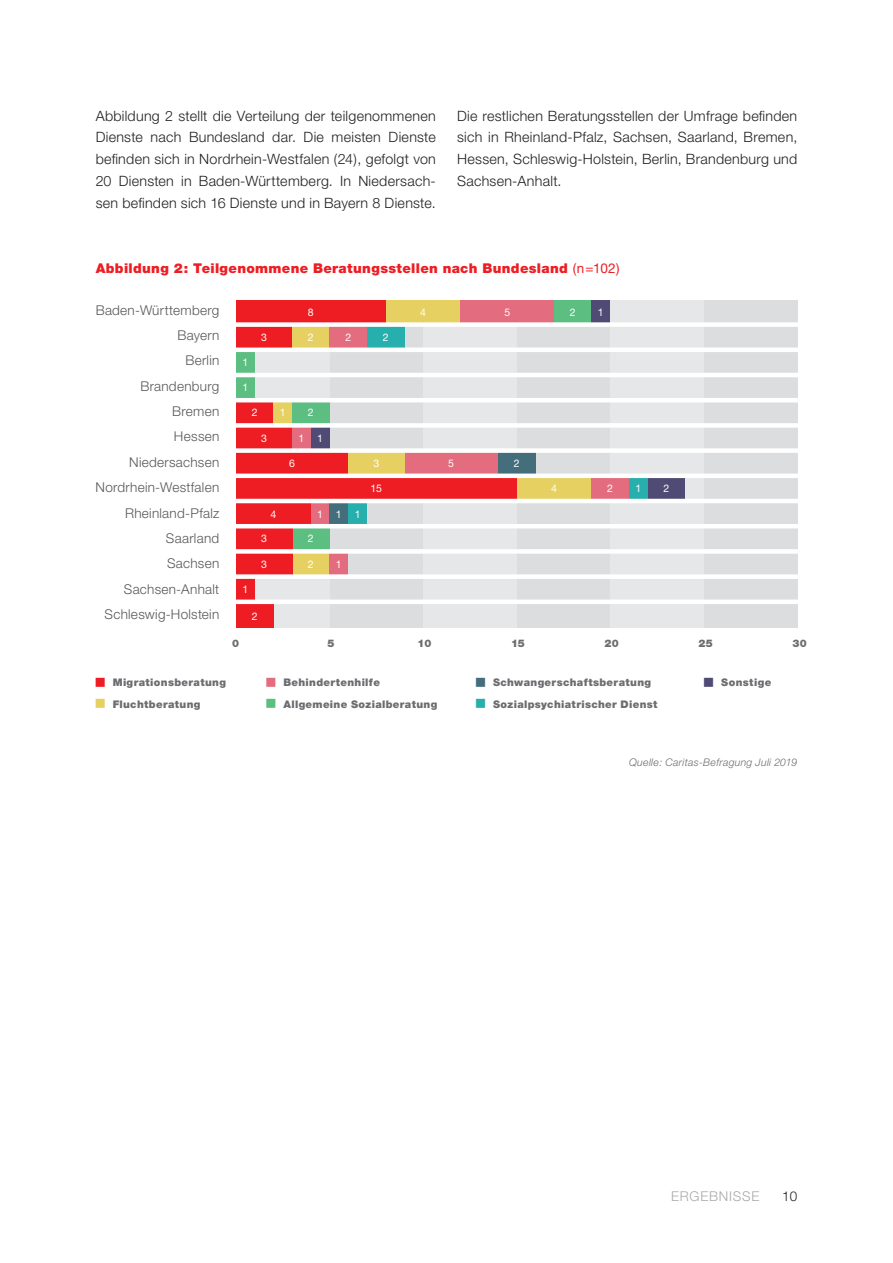
<style>
.page{position:relative;width:893px;height:1263px;background:#fff}
.page>*{position:absolute;margin:0;border:0;box-sizing:border-box;transform-origin:0 0}
.t1{font:300 14.25px/21.8px "Helvetica Neue";letter-spacing:.02em;color:#231f20;text-align:justify}
.t2{font:300 13.5px/25.3px "Helvetica Neue";letter-spacing:.02em;color:#57585a;text-align:right}
.t3{font:900 13.5px "Helvetica Neue";letter-spacing:.025em;color:#ee1d23}
.t4{font:300 13.5px "Helvetica Neue";letter-spacing:.055em;color:#a8a9ad}
.t5{font:300 13.5px "Helvetica Neue";color:#231f20}
.t6{font:900 10.5px/21.8px "Helvetica Neue";letter-spacing:.035em;color:#6c6d70}
.t7{font:10.5px "Helvetica Neue";color:#fff}
.t8{font:italic 300 10.5px "Helvetica Neue";letter-spacing:.03em;color:#6c6d70}
.s1{font-weight:400}
</style>
<div class="page">
<div style="left:236px;top:300px;width:561px;height:328px;background:#dcdddf"></div>
<div style="left:236px;top:300px;width:94px;height:328px;background:#e6e7e9"></div>
<div style="left:610px;top:300px;width:94px;height:328px;background:#e6e7e9"></div>
<div style="left:423px;top:300px;width:94px;height:328px;background:#e6e7e9"></div>
<div style="left:236px;top:300px;width:150px;height:25px;background:#ee1d23"></div>
<div style="left:386px;top:300px;width:74px;height:25px;background:#e6d062"></div>
<div style="left:517px;top:477px;width:74px;height:24px;background:#e6d062"></div>
<div style="left:460px;top:300px;width:94px;height:25px;background:#e36d7e"></div>
<div style="left:404px;top:451px;width:94px;height:24px;background:#e36d7e"></div>
<div style="left:554px;top:300px;width:37px;height:25px;background:#5cbe81"></div>
<div style="left:591px;top:300px;width:19px;height:25px;background:#4f4b74"></div>
<div style="left:236px;top:325px;width:56px;height:24px;background:#ee1d23"></div>
<div style="left:292px;top:325px;width:38px;height:24px;background:#e6d062"></div>
<div style="left:292px;top:551px;width:38px;height:25px;background:#e6d062"></div>
<div style="left:330px;top:325px;width:37px;height:24px;background:#e36d7e"></div>
<div style="left:591px;top:477px;width:38px;height:24px;background:#e36d7e"></div>
<div style="left:648px;top:477px;width:37px;height:24px;background:#4f4b74"></div>
<div style="left:367px;top:325px;width:37px;height:24px;background:#26afad"></div>
<div style="left:629px;top:477px;width:19px;height:24px;background:#26afad"></div>
<div style="left:498px;top:451px;width:37px;height:24px;background:#456e7d"></div>
<div style="left:236px;top:350px;width:19px;height:24px;background:#5cbe81"></div>
<div style="left:236px;top:400px;width:37px;height:25px;background:#ee1d23"></div>
<div style="left:273px;top:400px;width:19px;height:25px;background:#e6d062"></div>
<div style="left:292px;top:400px;width:38px;height:25px;background:#5cbe81"></div>
<div style="left:292px;top:526px;width:38px;height:25px;background:#5cbe81"></div>
<div style="left:236px;top:477px;width:281px;height:24px;background:#ee1d23"></div>
<div style="left:236px;top:501px;width:75px;height:24px;background:#ee1d23"></div>
<div style="left:236px;top:526px;width:56px;height:25px;background:#ee1d23"></div>
<div style="left:236px;top:551px;width:56px;height:25px;background:#ee1d23"></div>
<div style="left:236px;top:577px;width:19px;height:24px;background:#ee1d23"></div>
<div style="left:236px;top:451px;width:112px;height:24px;background:#ee1d23"></div>
<div style="left:348px;top:451px;width:56px;height:24px;background:#e6d062"></div>
<div style="left:236px;top:426px;width:56px;height:25px;background:#ee1d23"></div>
<div style="left:236px;top:603px;width:37px;height:25px;background:#ee1d23"></div>
<div style="left:292px;top:426px;width:19px;height:25px;background:#e36d7e"></div>
<div style="left:311px;top:501px;width:19px;height:24px;background:#e36d7e"></div>
<div style="left:330px;top:551px;width:18px;height:25px;background:#e36d7e"></div>
<div style="left:330px;top:501px;width:18px;height:24px;background:#456e7d"></div>
<div style="left:348px;top:501px;width:19px;height:24px;background:#26afad"></div>
<div style="left:311px;top:426px;width:19px;height:25px;background:#4f4b74"></div>
<div style="left:236px;top:375px;width:19px;height:24px;background:#5cbe81"></div>
<div style="left:213px;top:322px;width:600px;height:5px;background:#fff"></div>
<hr style="left:213px;top:348px;width:600px;height:4px;background:#fff">
<hr style="left:213px;top:373px;width:600px;height:4px;background:#fff">
<hr style="left:213px;top:398px;width:600px;height:4px;background:#fff">
<div style="left:213px;top:423px;width:600px;height:5px;background:#fff"></div>
<div style="left:213px;top:448px;width:600px;height:5px;background:#fff"></div>
<hr style="left:213px;top:474px;width:600px;height:4px;background:#fff">
<hr style="left:213px;top:499px;width:600px;height:4px;background:#fff">
<hr style="left:213px;top:524px;width:600px;height:4px;background:#fff">
<div style="left:213px;top:549px;width:600px;height:5px;background:#fff"></div>
<div style="left:213px;top:574px;width:600px;height:5px;background:#fff"></div>
<hr style="left:213px;top:600px;width:600px;height:4px;background:#fff">
<p class="t1" style="left:96px;top:104px;width:342px">Abbildung 2 stellt die Verteilung der teilgenommenen Dienste nach Bundesland dar. Die meisten Dienste befinden sich in Nordrhein-Westfalen (24), gefolgt von 20 Diensten in Baden-Württemberg. In Niedersach&shy;sen befinden sich 16 Dienste und in Bayern 8 Dienste.</p>
<p class="t1" style="left:457px;top:104px;width:342px">Die restlichen Beratungsstellen der Umfrage befinden sich in Rheinland-Pfalz, Sachsen, Saarland, Bremen, Hessen, Schleswig-Holstein, Berlin, Brandenburg und Sachsen-Anhalt.</p>
<p class="t3" style="left:96px;top:260px;width:526px">Abbildung 2: Teilgenommene Beratungsstellen nach Bundesland <span class="s1">(n=102)</span></p>
<p class="t2" style="left:96px;top:297px;width:125px">Baden-Württemberg<br>Bayern<br>Berlin<br>Brandenburg<br>Bremen<br>Hessen<br>Niedersachsen<br>Nordrhein-Westfalen<br>Rheinland-Pfalz<br>Saarland<br>Sachsen<br>Sachsen-Anhalt<br>Schleswig-Holstein</p>
<p class="t7" style="left:308px;top:306px;width:7px">8</p>
<p class="t7" style="left:420px;top:306px;width:7px">4</p>
<p class="t7" style="left:261px;top:331px;width:7px">3</p>
<p class="t7" style="left:308px;top:331px;width:7px">2</p>
<p class="t7" style="left:345px;top:331px;width:7px">2</p>
<p class="t7" style="left:383px;top:331px;width:7px">2</p>
<p class="t7" style="left:242px;top:356px;width:7px">1</p>
<p class="t7" style="left:242px;top:381px;width:7px">1</p>
<p class="t7" style="left:252px;top:406px;width:7px">2</p>
<p class="t7" style="left:308px;top:406px;width:7px">2</p>
<p class="t7" style="left:280px;top:406px;width:7px">1</p>
<p class="t7" style="left:317px;top:432px;width:7px">1</p>
<p class="t7" style="left:261px;top:432px;width:7px">3</p>
<p class="t7" style="left:299px;top:432px;width:7px">1</p>
<p class="t7" style="left:289px;top:457px;width:7px">6</p>
<p class="t7" style="left:373px;top:457px;width:7px">3</p>
<p class="t7" style="left:448px;top:457px;width:7px">5</p>
<p class="t7" style="left:371px;top:482px;width:13px">15</p>
<p class="t7" style="left:317px;top:508px;width:7px">1</p>
<p class="t7" style="left:336px;top:508px;width:26px">1 1</p>
<p class="t7" style="left:270px;top:508px;width:7px">4</p>
<p class="t7" style="left:261px;top:532px;width:7px">3</p>
<p class="t7" style="left:261px;top:558px;width:7px">3</p>
<p class="t7" style="left:308px;top:532px;width:7px">2</p>
<p class="t7" style="left:336px;top:558px;width:7px">1</p>
<p class="t7" style="left:308px;top:558px;width:7px">2</p>
<p class="t7" style="left:242px;top:583px;width:7px">1</p>
<p class="t7" style="left:252px;top:610px;width:7px">2</p>
<p class="t7" style="left:504px;top:306px;width:7px">5</p>
<p class="t7" style="left:570px;top:306px;width:7px">2</p>
<p class="t7" style="left:598px;top:306px;width:7px">1</p>
<p class="t7" style="left:514px;top:457px;width:7px">2</p>
<p class="t7" style="left:551px;top:482px;width:7px">4</p>
<p class="t7" style="left:607px;top:482px;width:7px">2</p>
<p class="t7" style="left:663px;top:482px;width:7px">2</p>
<p class="t7" style="left:635px;top:482px;width:7px">1</p>
<p class="t6" style="left:232px;top:633px;width:9px">0</p>
<p class="t6" style="left:327px;top:633px;width:9px">5</p>
<p class="t6" style="left:418px;top:633px;width:15px">10</p>
<p class="t6" style="left:511px;top:633px;width:15px">15</p>
<p class="t6" style="left:604px;top:633px;width:16px">20</p>
<p class="t6" style="left:698px;top:633px;width:16px">25</p>
<p class="t6" style="left:792px;top:633px;width:16px">30</p>
<p class="t6" style="left:113px;top:671px;width:115px">Migrationsberatung<br>Fluchtberatung</p>
<p class="t6" style="left:283px;top:671px;width:155px">Behindertenhilfe<br>Allgemeine Sozialberatung</p>
<p class="t6" style="left:493px;top:671px;width:166px">Schwangerschaftsberatung<br>Sozialpsychiatrischer Dienst</p>
<p class="t6" style="left:721px;top:671px;width:52px">Sonstige</p>
<p class="t8" style="left:629px;top:756px;width:170px">Quelle: Caritas-Befragung Juli 2019</p>
<p class="t4" style="left:671px;top:1188px;width:90px">Ergebnisse</p>
<p class="t5" style="left:782px;top:1188px;width:17px">10</p>
</div>
